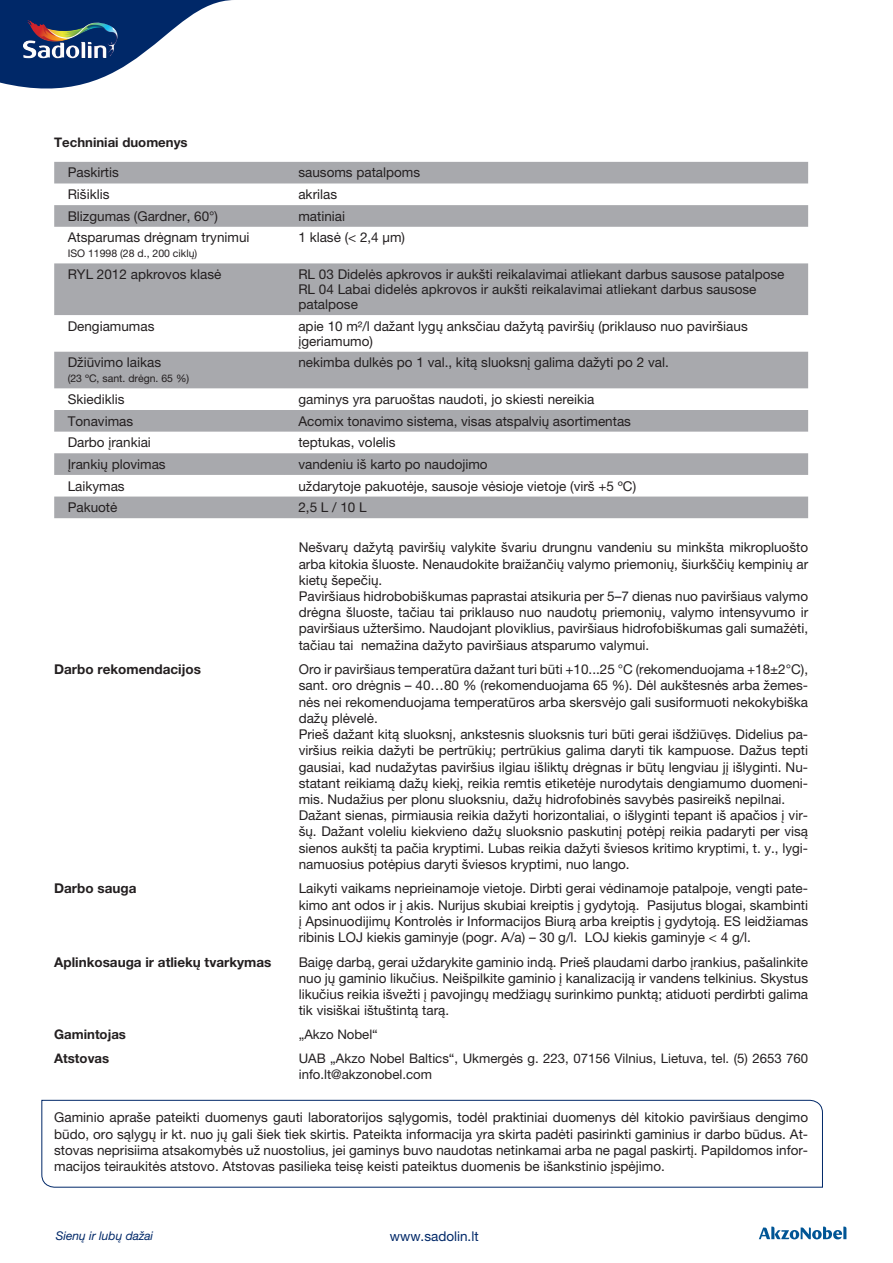
<style>
.page{position:relative;width:893px;height:1263px;background:#fff}
.page>*{position:absolute;margin:0;border:0;box-sizing:border-box;transform-origin:0 0}
.t1{font:13.5px/16.2px "Helvetica Neue LT Pro";color:#231f20}
.t2{font:700 13.5px "Helvetica Neue LT Pro";color:#231f20}
.t3{font:13.5px "Helvetica Neue LT Pro";color:#002868}
.t4{font:13.2px/15.5px "Helvetica Neue LT Pro";color:#231f20}
.t5{font:700 13.2px "Helvetica Neue LT Pro";color:#231f20}
.t6{font:italic 12px "Helvetica Neue LT Pro";color:#002868}
.t7{font:10.5px "Helvetica Neue LT Pro";color:#231f20}
</style>
<div class="page">
<svg style="left:0;top:0;width:232px;height:89px"></svg>
<img style="left:23px;top:20px;width:96px;height:38px">
<svg style="left:759px;top:1226px;width:87px;height:13px"></svg>
<svg style="left:41px;top:1099px;width:782px;height:89px"></svg>
<svg style="left:54px;top:162px;width:754px;height:356px;fill:#a8a9ad"></svg>
<p class="t5" style="left:54px;top:134px;width:135px">Techniniai duomenys</p>
<p class="t1" style="left:68px;top:164px;width:53px">Paskirtis</p>
<p class="t1" style="left:298px;top:164px;width:123px">sausoms patalpoms</p>
<p class="t1" style="left:68px;top:186px;width:43px">Rišiklis</p>
<p class="t1" style="left:298px;top:186px;width:40px">akrilas</p>
<p class="t1" style="left:68px;top:208px;width:152px">Blizgumas (Gardner, 60°)</p>
<p class="t1" style="left:298px;top:208px;width:48px">matiniai</p>
<p class="t1" style="left:68px;top:229px;width:183px">Atsparumas drėgnam trynimui</p>
<p class="t7" style="left:68px;top:247px;width:131px">ISO 11998 (28 d., 200 ciklų)</p>
<p class="t1" style="left:298px;top:229px;width:108px">1 klasė (&lt; 2,4 µm)</p>
<p class="t1" style="left:68px;top:266px;width:155px">RYL 2012 apkrovos klasė</p>
<p class="t1" style="left:298px;top:267px;width:488px;line-height:15px">RL 03 Didelės apkrovos ir aukšti reikalavimai atliekant darbus sausose patalpose<br>RL 04 Labai didelės apkrovos ir aukšti reikalavimai atliekant darbus sausose patalpose</p>
<p class="t1" style="left:68px;top:318px;width:88px">Dengiamumas</p>
<p class="t1" style="left:298px;top:318px;width:451px;line-height:15px">apie 10 m²/l dažant lygų anksčiau dažytą paviršių (priklauso nuo paviršiaus įgeriamumo)</p>
<p class="t1" style="left:68px;top:354px;width:95px">Džiūvimo laikas</p>
<p class="t7" style="left:68px;top:372px;width:123px">(23 ºC, sant. drėgn. 65 %)</p>
<p class="t1" style="left:298px;top:354px;width:372px">nekimba dulkės po 1 val., kitą sluoksnį galima dažyti po 2 val.</p>
<p class="t1" style="left:68px;top:391px;width:58px">Skiediklis</p>
<p class="t1" style="left:298px;top:391px;width:298px">gaminys yra paruoštas naudoti, jo skiesti nereikia</p>
<p class="t1" style="left:68px;top:413px;width:67px">Tonavimas</p>
<p class="t1" style="left:298px;top:413px;width:334px">Acomix tonavimo sistema, visas atspalvių asortimentas</p>
<p class="t1" style="left:68px;top:434px;width:85px">Darbo įrankiai</p>
<p class="t1" style="left:298px;top:434px;width:99px">teptukas, volelis</p>
<p class="t1" style="left:68px;top:456px;width:100px">Įrankių plovimas</p>
<p class="t1" style="left:298px;top:456px;width:191px">vandeniu iš karto po naudojimo</p>
<p class="t1" style="left:68px;top:477px;width:59px">Laikymas</p>
<p class="t1" style="left:298px;top:477px;width:339px">uždarytoje pakuotėje, sausoje vėsioje vietoje (virš +5 ºC)</p>
<p class="t1" style="left:68px;top:499px;width:51px">Pakuotė</p>
<p class="t1" style="left:298px;top:499px;width:70px">2,5 L / 10 L</p>
<p class="t1" style="left:299px;top:539px;width:511px">Nešvarų dažytą paviršių valykite švariu drungnu vandeniu su minkšta mikropluošto arba kitokia šluoste. Nenaudokite braižančių valymo priemonių, šiurkščių kempinių ar kietų šepečių.<br>Paviršiaus hidrobobiškumas paprastai atsikuria per 5–7 dienas nuo paviršiaus valymo drėgna šluoste, tačiau tai priklauso nuo naudotų priemonių, valymo intensyvumo ir paviršiaus užteršimo. Naudojant ploviklius, paviršiaus hidrofobiškumas gali sumažėti, tačiau tai nemažina dažyto paviršiaus atsparumo valymui.</p>
<p class="t2" style="left:54px;top:661px;width:148px">Darbo rekomendacijos</p>
<p class="t1" style="left:299px;top:661px;width:511px">Oro ir paviršiaus temperatūra dažant turi būti +10...25 °C (rekomenduojama +18±2°C), sant. oro drėgnis – 40…80 % (rekomenduojama 65 %). Dėl aukštesnės arba žemes&shy;nės nei rekomenduojama temperatūros arba skersvėjo gali susiformuoti nekokybiška dažų plėvelė.<br>Prieš dažant kitą sluoksnį, ankstesnis sluoksnis turi būti gerai išdžiūvęs. Didelius pa&shy;viršius reikia dažyti be pertrūkių; pertrūkius galima daryti tik kampuose. Dažus tepti gausiai, kad nudažytas paviršius ilgiau išliktų drėgnas ir būtų lengviau jį išlyginti. Nu&shy;statant reikiamą dažų kiekį, reikia remtis etiketėje nurodytais dengiamumo duomeni&shy;mis. Nudažius per plonu sluoksniu, dažų hidrofobinės savybės pasireikš nepilnai.<br>Dažant sienas, pirmiausia reikia dažyti horizontaliai, o išlyginti tepant iš apačios į vir&shy;šų. Dažant voleliu kiekvieno dažų sluoksnio paskutinį potėpį reikia padaryti per visą sienos aukštį ta pačia kryptimi. Lubas reikia dažyti šviesos kritimo kryptimi, t. y., lygi&shy;namuosius potėpius daryti šviesos kryptimi, nuo lango.</p>
<p class="t2" style="left:54px;top:880px;width:84px">Darbo sauga</p>
<p class="t1" style="left:299px;top:880px;width:511px;text-align:justify">Laikyti vaikams neprieinamoje vietoje. Dirbti gerai vėdinamoje patalpoje, vengti pate&shy;kimo ant odos ir į akis. Nurijus skubiai kreiptis į gydytoją. Pasijutus blogai, skambinti į Apsinuodijimų Kontrolės ir Informacijos Biurą arba kreiptis į gydytoją. ES leidžiamas ribinis LOJ kiekis gaminyje (pogr. A/a) – 30 g/l. LOJ kiekis gaminyje &lt; 4 g/l.</p>
<p class="t2" style="left:54px;top:953px;width:219px">Aplinkosauga ir atliekų tvarkymas</p>
<p class="t1" style="left:299px;top:954px;width:511px;text-align:justify">Baigę darbą, gerai uždarykite gaminio indą. Prieš plaudami darbo įrankius, pašalinkite nuo jų gaminio likučius. Neišpilkite gaminio į kanalizaciją ir vandens telkinius. Skystus likučius reikia išvežti į pavojingų medžiagų surinkimo punktą; atiduoti perdirbti galima tik visiškai ištuštintą tarą.</p>
<p class="t5" style="left:54px;top:1026px;width:73px">Gamintojas</p>
<p class="t4" style="left:299px;top:1027px;width:81px">„Akzo Nobel“</p>
<p class="t5" style="left:54px;top:1050px;width:57px">Atstovas</p>
<p class="t4" style="left:299px;top:1051px;width:511px">UAB „Akzo Nobel Baltics“, Ukmergės g. 223, 07156 Vilnius, Lietuva, tel. (5) 2653 760 info.lt@akzonobel.com</p>
<p class="t1" style="left:54px;top:1109px;width:755px;text-align:justify">Gaminio apraše pateikti duomenys gauti laboratorijos sąlygomis, todėl praktiniai duomenys dėl kitokio paviršiaus dengimo būdo, oro sąlygų ir kt. nuo jų gali šiek tiek skirtis. Pateikta informacija yra skirta padėti pasirinkti gaminius ir darbo būdus. At&shy;stovas neprisiima atsakomybės už nuostolius, jei gaminys buvo naudotas netinkamai arba ne pagal paskirtį. Papildomos infor&shy;macijos teiraukitės atstovo. Atstovas pasilieka teisę keisti pateiktus duomenis be išankstinio įspėjimo.</p>
<p class="t6" style="left:56px;top:1228px;width:99px">Sienų ir lubų dažai</p>
<p class="t3" style="left:390px;top:1228px;width:90px">www.sadolin.lt</p>
</div>
